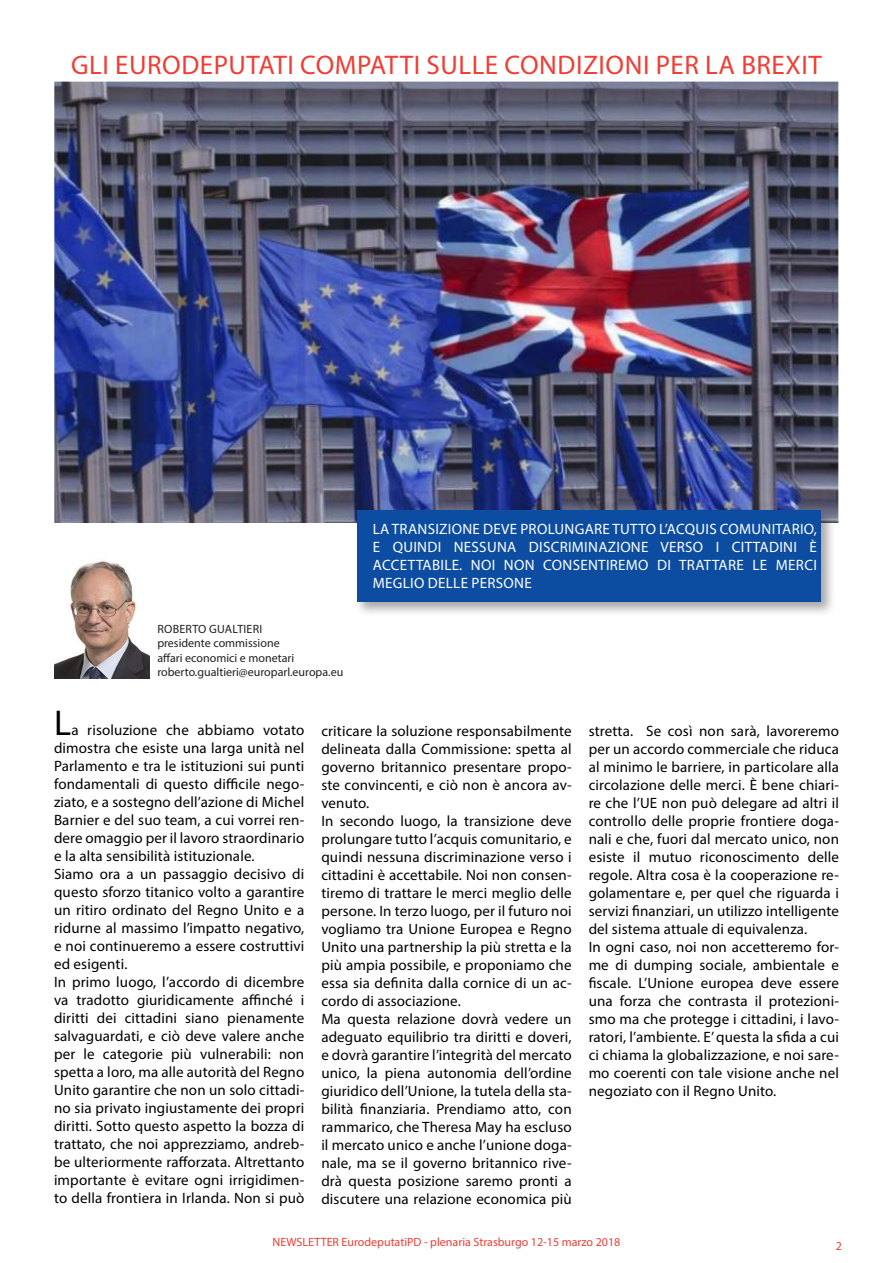
<style>
.page{position:relative;width:893px;height:1263px;background:#fff}
.page>*{position:absolute;margin:0;border:0;box-sizing:border-box;transform-origin:0 0}
.t1{font:36px "Myriad Pro";color:#000}
.t2{font:27px "Myriad Pro";letter-spacing:.02em;color:#ee3e35}
.t3{font:15px/18px "Myriad Pro";letter-spacing:.01em;color:#000}
.t4{font:15px/18px "Myriad Pro";letter-spacing:.02em;color:#fff;text-align:justify}
.t5{font:12px/14.4px "Myriad Pro";color:#231f20}
.t6{font:12px "Myriad Pro";color:#ee3e35}
</style>
<div class="page">
<img style="left:54px;top:82px;width:785px;height:441px">
<div style="left:354px;top:507px;width:482px;height:110px;background:#231f20;opacity:.4"></div>
<div style="left:357px;top:510px;width:463px;height:92px;background:#0d4da1"></div>
<img style="left:54px;top:561px;width:95px;height:118px">
<h2 class="t2" style="left:71px;top:49px;width:752px">GLI EURODEPUTATI COMPATTI SULLE CONDIZIONI PER LA BREXIT</h2>
<p class="t5" style="left:157px;top:621px;width:188px">ROBERTO GUALTIERI<br>presidente commissione<br>affari economici e monetari roberto.gualtieri@europarl.europa.eu</p>
<p class="t4" style="left:373px;top:520px;width:446px">LA TRANSIZIONE DEVE PROLUNGARE TUTTO L’ACQUIS COMUNITARIO, E QUINDI NESSUNA DISCRIMINAZIONE VERSO I CITTADINI È ACCETTABILE. NOI NON CONSENTIREMO DI TRATTARE LE MERCI MEGLIO DELLE PERSONE</p>
<h1 class="t1" style="left:54px;top:701px;width:18px">L</h1>
<p class="t3" style="left:54px;top:721px;width:252px;text-indent:17px">a risoluzione che abbiamo votato dimostra che esiste una larga unità nel Parlamento e tra le istituzioni sui punti fondamentali di questo difficile nego&shy;ziato, e a sostegno dell’azione di Michel Barnier e del suo team, a cui vorrei ren&shy;dere omaggio per il lavoro straordinario e la alta sensibilità istituzionale.<br>Siamo ora a un passaggio decisivo di questo sforzo titanico volto a garantire un ritiro ordinato del Regno Unito e a ridurne al massimo l’impatto negativo, e noi continueremo a essere costruttivi ed esigenti.<br>In primo luogo, l’accordo di dicembre va tradotto giuridicamente affinché i diritti dei cittadini siano pienamente salvaguardati, e ciò deve valere anche per le categorie più vulnerabili: non spetta a loro, ma alle autorità del Regno Unito garantire che non un solo cittadi&shy;no sia privato ingiustamente dei propri diritti. Sotto questo aspetto la bozza di trattato, che noi apprezziamo, andreb&shy;be ulteriormente rafforzata. Altrettanto importante è evitare ogni irrigidimen&shy;to della frontiera in Irlanda. Non si può</p>
<p class="t3" style="left:321px;top:722px;width:252px">criticare la soluzione responsabilmente delineata dalla Commissione: spetta al governo britannico presentare propo&shy;ste convincenti, e ciò non è ancora av&shy;venuto.<br>In secondo luogo, la transizione deve prolungare tutto l’acquis comunitario, e quindi nessuna discriminazione verso i cittadini è accettabile. Noi non consen&shy;tiremo di trattare le merci meglio delle persone. In terzo luogo, per il futuro noi vogliamo tra Unione Europea e Regno Unito una partnership la più stretta e la più ampia possibile, e proponiamo che essa sia definita dalla cornice di un ac&shy;cordo di associazione.<br>Ma questa relazione dovrà vedere un adeguato equilibrio tra diritti e doveri, e dovrà garantire l’integrità del mercato unico, la piena autonomia dell’ordine giuridico dell’Unione, la tutela della sta&shy;bilità finanziaria. Prendiamo atto, con rammarico, che Theresa May ha escluso il mercato unico e anche l’unione doga&shy;nale, ma se il governo britannico rive&shy;drà questa posizione saremo pronti a discutere una relazione economica più</p>
<p class="t3" style="left:589px;top:722px;width:252px">stretta. Se così non sarà, lavoreremo per un accordo commerciale che riduca al minimo le barriere, in particolare alla circolazione delle merci. È bene chiari&shy;re che l’UE non può delegare ad altri il controllo delle proprie frontiere doga&shy;nali e che, fuori dal mercato unico, non esiste il mutuo riconoscimento delle regole. Altra cosa è la cooperazione re&shy;golamentare e, per quel che riguarda i servizi finanziari, un utilizzo intelligente del sistema attuale di equivalenza.<br>In ogni caso, noi non accetteremo for&shy;me di dumping sociale, ambientale e fiscale. L’Unione europea deve essere una forza che contrasta il protezioni&shy;smo ma che protegge i cittadini, i lavo&shy;ratori, l’ambiente. E’ questa la sfida a cui ci chiama la globalizzazione, e noi sare&shy;mo coerenti con tale visione anche nel negoziato con il Regno Unito.</p>
<p class="t6" style="left:273px;top:1235px;width:349px">NEWSLETTER EurodeputatiPD - plenaria Strasburgo 12-15 marzo 2018</p>
<p class="t6" style="left:836px;top:1238px;width:8px">2</p>
</div>
